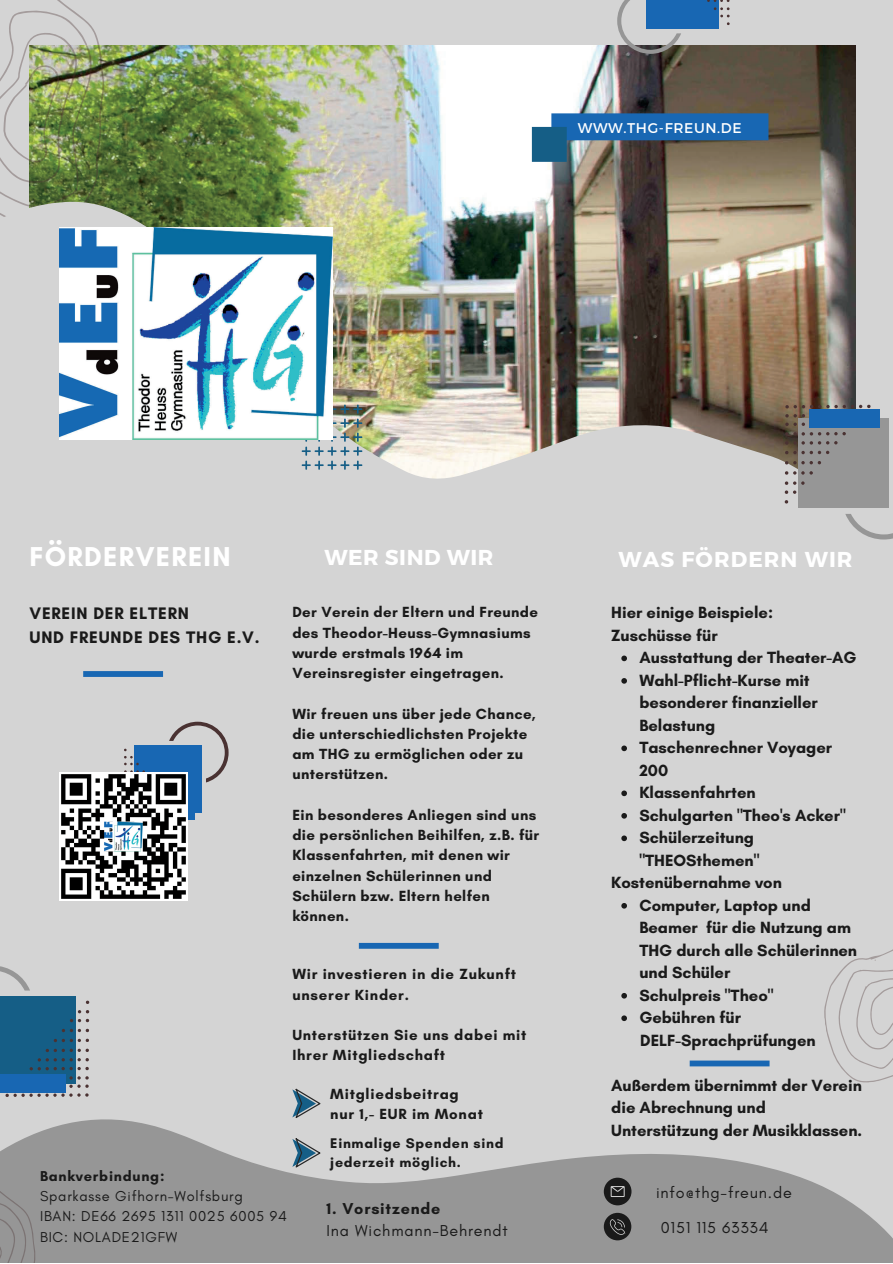
<style>
.page{position:relative;width:893px;height:1264px;background:#fff}
.page>*{position:absolute;margin:0;border:0;box-sizing:border-box;transform-origin:0 0}
.t1{font:700 27.9px "Glacial Indifference";letter-spacing:.045em;color:#fff}
.t2{font:700 21.6px "Montserrat";letter-spacing:.025em;color:#fff}
.t3{font:700 21.45px "Montserrat";letter-spacing:.05em;color:#fff}
.t4{font:700 16.95px/23.5px "Glacial Indifference";letter-spacing:.045em;color:#1a1a1a}
.t5{font:700 16.5px/22.5px "Glacial Indifference";color:#1a1a1a}
.t6{font:16.05px "Glacial Indifference";letter-spacing:.05em;color:#1a1a1a}
.t7{font:700 16.05px "Glacial Indifference";letter-spacing:.05em;color:#1a1a1a}
.t8{font:700 15px/20.2px "Glacial Indifference";letter-spacing:.025em;color:#1a1a1a}
.t9{font:700 15px/20.2px "Glacial Indifference";letter-spacing:.05em;color:#1a1a1a}
.t10{font:14.55px/20.2px "Glacial Indifference";letter-spacing:.05em;color:#1a1a1a}
.t11{font:700 14.55px "Glacial Indifference";letter-spacing:.05em;color:#1a1a1a}
.t12{font:700 14.25px/19px "Glacial Indifference";letter-spacing:.05em;color:#1a1a1a}
.t13{font:14.1px "Montserrat";letter-spacing:.045em;color:#fff}
</style>
<div class="page">
<img style="left:0;top:0;width:892px;height:749px">
<svg style="left:621px;top:655px;width:6px;height:6px"></svg>
<svg style="left:621px;top:678px;width:6px;height:5px"></svg>
<svg style="left:621px;top:745px;width:6px;height:4px"></svg>
<svg style="left:0;top:749px;width:892px;height:513px;fill:#d4d4d4"></svg>
<svg style="left:124px;top:721px;width:104px;height:102px"></svg>
<div style="left:359px;top:943px;width:79px;height:5px;background:#1867b3"></div>
<div style="left:83px;top:671px;width:80px;height:6px;background:#1867b3"></div>
<div style="left:603px;top:1177px;width:28px;height:28px;background:#1a1a1a;border-radius:50%"></div>
<svg style="left:610px;top:1186px;width:14px;height:10px"></svg>
<div style="left:603px;top:1212px;width:28px;height:28px;background:#1a1a1a;border-radius:50%"></div>
<svg style="left:609px;top:1219px;width:16px;height:15px"></svg>
<div style="left:551px;top:113px;width:217px;height:27px;background:#1867b3"></div>
<div style="left:532px;top:127px;width:34px;height:35px;background:#155e86"></div>
<div style="left:798px;top:418px;width:91px;height:90px;background:#969696"></div>
<svg style="left:785px;top:404px;width:85px;height:4px"></svg>
<svg style="left:785px;top:414px;width:23px;height:12px"></svg>
<svg style="left:785px;top:432px;width:60px;height:3px"></svg>
<svg style="left:785px;top:441px;width:52px;height:3px"></svg>
<svg style="left:785px;top:451px;width:44px;height:3px"></svg>
<svg style="left:785px;top:461px;width:36px;height:3px"></svg>
<svg style="left:784px;top:471px;width:28px;height:3px"></svg>
<svg style="left:784px;top:481px;width:20px;height:13px"></svg>
<svg style="left:784px;top:500px;width:4px;height:3px"></svg>
<div style="left:808px;top:409px;width:71px;height:19px;background:#1867b3"></div>
<svg style="left:845px;top:458px;width:47px;height:81px"></svg>
<div style="left:646px;top:0;width:72px;height:29px;background:#1867b3"></div>
<svg style="left:707px;top:0;width:22px;height:25px"></svg>
<svg style="left:617px;top:0;width:64px;height:54px"></svg>
<svg style="left:301px;top:404px;width:61px;height:66px"></svg>
<img style="left:59px;top:227px;width:273px;height:212px">
<img style="left:59px;top:772px;width:128px;height:128px">
<div style="left:0;top:996px;width:76px;height:87px;background:#155e86"></div>
<svg style="left:5px;top:1076px;width:84px;height:21px"></svg>
<svg style="left:30px;top:1058px;width:59px;height:12px"></svg>
<svg style="left:46px;top:1048px;width:43px;height:4px"></svg>
<svg style="left:54px;top:1038px;width:35px;height:4px"></svg>
<svg style="left:62px;top:1028px;width:27px;height:4px"></svg>
<svg style="left:70px;top:1010px;width:19px;height:12px"></svg>
<svg style="left:86px;top:1000px;width:3px;height:4px"></svg>
<div style="left:0;top:1074px;width:66px;height:18px;background:#1867b3"></div>
<svg style="left:0;top:965px;width:30px;height:31px"></svg>
<svg style="left:292px;top:1138px;width:28px;height:29px"></svg>
<div style="left:0;top:1157px;width:89px;height:105px;background:#969696"></div>
<svg style="left:810px;top:901px;width:82px;height:186px"></svg>
<div style="left:689px;top:1060px;width:80px;height:6px;background:#1867b3"></div>
<svg style="left:292px;top:1088px;width:28px;height:29px"></svg>
<p class="t13" style="left:578px;top:118px;width:165px">WWW.THG-FREUN.DE</p>
<h1 class="t1" style="left:30px;top:540px;width:202px">FÖRDERVEREIN</h1>
<h2 class="t2" style="left:324px;top:543px;width:171px">WER SIND WIR</h2>
<h3 class="t3" style="left:618px;top:545px;width:235px">WAS FÖRDERN WIR</h3>
<p class="t4" style="left:30px;top:601px;width:231px">VEREIN DER ELTERN<br>UND FREUNDE DES THG E.V.</p>
<p class="t8" style="left:292px;top:602px;width:247px">Der Verein der Eltern und Freunde des Theodor-Heuss-Gymnasiums wurde erstmals 1964 im<br>Vereinsregister eingetragen.</p>
<p class="t8" style="left:292px;top:703px;width:245px">Wir freuen uns über jede Chance, die unterschiedlichsten Projekte am THG zu ermöglichen oder zu unterstützen.</p>
<p class="t8" style="left:292px;top:804px;width:248px">Ein besonderes Anliegen sind uns die persönlichen Beihilfen, z.B. für<br>Klassenfahrten, mit denen wir einzelnen Schülerinnen und<br>Schülern bzw. Eltern helfen können.</p>
<p class="t9" style="left:292px;top:963px;width:225px">Wir investieren in die Zukunft unserer Kinder.</p>
<p class="t9" style="left:292px;top:1024px;width:235px">Unterstützen Sie uns dabei mit<br>Ihrer Mitgliedschaft</p>
<p class="t9" style="left:330px;top:1083px;width:154px">Mitgliedsbeitrag nur 1,- EUR im Monat</p>
<p class="t11" style="left:40px;top:1166px;width:126px">Bankverbindung:</p>
<p class="t10" style="left:40px;top:1185px;width:248px">Sparkasse Gifhorn-Wolfsburg<br>IBAN: DE66 2695 1311 0025 6005 94<br>BIC: NOLADE21GFW</p>
<p class="t12" style="left:330px;top:1133px;width:175px">Einmalige Spenden sind jederzeit möglich.</p>
<p class="t7" style="left:326px;top:1198px;width:115px">1. Vorsitzende</p>
<p class="t6" style="left:326px;top:1221px;width:183px">Ina Wichmann-Behrendt</p>
<p class="t5" style="left:611px;top:601px;width:163px">Hier einige Beispiele:<br>Zuschüsse für</p>
<p class="t5" style="left:639px;top:646px;width:218px">Ausstattung der Theater-AG<br>Wahl-Pflicht-Kurse mit besonderer finanzieller<br>Belastung<br>Taschenrechner Voyager<br>200<br>Klassenfahrten<br>Schulgarten "Theo's Acker"<br>Schülerzeitung "THEOSthemen"</p>
<p class="t5" style="left:639px;top:893px;width:219px">Computer, Laptop und<br>Beamer für die Nutzung am<br>THG durch alle Schülerinnen und Schüler<br>Schulpreis "Theo"<br>Gebühren für</p>
<p class="t5" style="left:611px;top:871px;width:172px">Kostenübernahme von</p>
<p class="t5" style="left:640px;top:1028px;width:177px">DELF-Sprachprüfungen</p>
<p class="t5" style="left:611px;top:1073px;width:252px">Außerdem übernimmt der Verein die Abrechnung und<br>Unterstützung der Musikklassen.</p>
<p class="t6" style="left:656px;top:1182px;width:137px">info@thg-freun.de</p>
<p class="t6" style="left:660px;top:1217px;width:109px">0151 115 63334</p>
</div>
